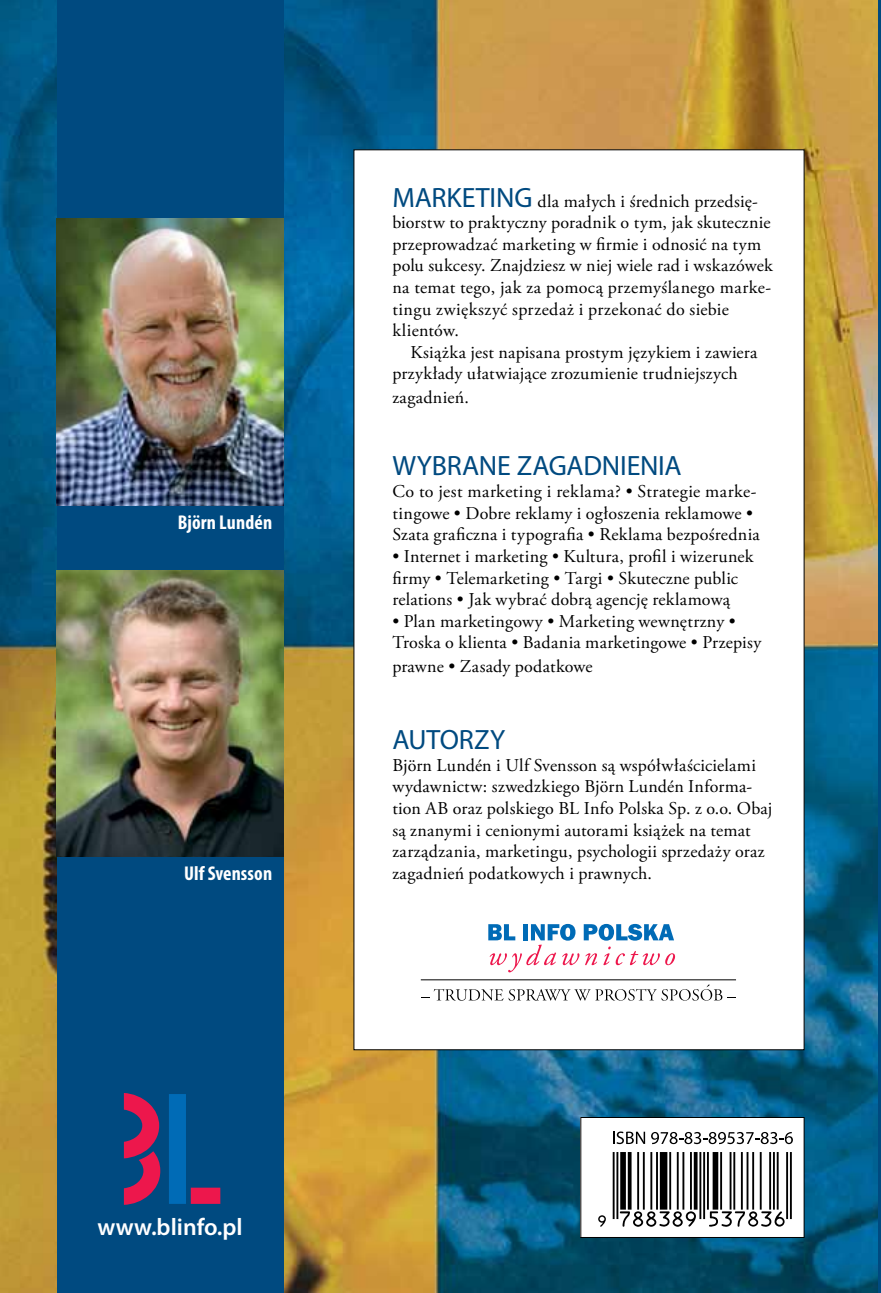
<style>
.page{position:relative;width:881px;height:1293px;background:#fff}
.page>*{position:absolute;margin:0;border:0;box-sizing:border-box;transform-origin:0 0}
.t1{font:28px "Myriad Pro";letter-spacing:-.005em;color:#004a80}
.t2{font:600 24px "Myriad Pro";color:#fff}
.t3{font:700 condensed 20px "Myriad Pro";letter-spacing:.005em;color:#fff}
.t4{font:18px/21.6px "Adobe Garamond Pro";letter-spacing:.015em;color:#000}
.s1{font-family:"Myriad Pro";font-size:28px;color:#004a80}
</style>
<div class="page">
<img style="left:0;top:0;width:879px;height:1293px">
<hr style="left:879px;top:0;width:2px;height:1293px;background:#004a80">
<div style="left:57px;top:0;width:226px;height:1293px;background:#004a80"></div>
<img style="left:57px;top:219px;width:226px;height:286px">
<img style="left:57px;top:570px;width:226px;height:287px">
<div style="left:581px;top:1117px;width:223px;height:120px;background:#fff"></div>
<svg style="left:613px;top:1131px;width:32px;height:13px"></svg>
<svg style="left:651px;top:1132px;width:142px;height:12px"></svg>
<svg style="left:598px;top:1215px;width:8px;height:11px"></svg>
<hr style="left:616px;top:1152px;width:2px;height:67px;background:#000">
<hr style="left:613px;top:1152px;width:2px;height:67px;background:#000">
<svg style="left:619px;top:1152px;width:79px;height:74px"></svg>
<hr style="left:703px;top:1152px;width:2px;height:67px;background:#000">
<hr style="left:699px;top:1152px;width:2px;height:67px;background:#000">
<svg style="left:707px;top:1152px;width:78px;height:74px"></svg>
<hr style="left:790px;top:1152px;width:2px;height:67px;background:#000">
<hr style="left:786px;top:1152px;width:2px;height:67px;background:#000">
<div style="left:580px;top:1117px;width:225px;height:121px;border:1px solid #000"></div>
<svg style="left:124px;top:1093px;width:36px;height:111px"></svg>
<div style="left:169px;top:1094px;width:17px;height:110px;background:#006bb6"></div>
<div style="left:191px;top:1187px;width:30px;height:17px;background:#ed174c"></div>
<div style="left:353px;top:149px;width:452px;height:901px;background:#fff"></div>
<svg style="left:488px;top:924px;width:187px;height:48px"></svg>
<svg style="left:421px;top:989px;width:82px;height:11px"></svg>
<svg style="left:509px;top:984px;width:227px;height:16px"></svg>
<hr style="left:421px;top:979px;width:315px;height:1px;background:#000">
<p class="t3" style="left:178px;top:509px;width:96px">Björn Lundén</p>
<p class="t3" style="left:184px;top:860px;width:90px">Ulf Svensson</p>
<p class="t4" style="left:392px;top:191px;width:382px"><span class="s1">MARKETING</span> dla małych i średnich przedsię&shy;biorstw to praktyczny poradnik o tym, jak skutecznie przeprowadzać marketing w firmie i odnosić na tym polu sukcesy. Znajdziesz w niej wiele rad i wskazówek na temat tego, jak za pomocą przemyślanego marke&shy;tingu zwiększyć sprzedaż i przekonać do siebie klientów.</p>
<p class="t4" style="left:392px;top:342px;width:366px;text-indent:18px">Książka jest napisana prostym językiem i zawiera przykłady ułatwiające zrozumienie trudniejszych</p>
<p class="t4" style="left:392px;top:387px;width:78px">zagadnień.</p>
<h1 class="t1" style="left:392px;top:449px;width:291px">WYBRANE ZAGADNIENIA</h1>
<p class="t4" style="left:392px;top:481px;width:369px">Co to jest marketing i reklama? • Strategie marke&shy;tingowe • Dobre reklamy i ogłoszenia reklamowe •<br>Szata graficzna i typografia • Reklama bezpośrednia</p>
<p class="t4" style="left:392px;top:546px;width:363px">• Internet i marketing • Kultura, profil i wizerunek firmy • Telemarketing • Targi • Skuteczne public relations • Jak wybrać dobrą agencję reklamową</p>
<p class="t4" style="left:392px;top:611px;width:370px">• Plan marketingowy • Marketing wewnętrzny •<br>Troska o klienta • Badania marketingowe • Przepisy</p>
<p class="t4" style="left:392px;top:656px;width:202px">prawne • Zasady podatkowe</p>
<h1 class="t1" style="left:392px;top:722px;width:114px">AUTORZY</h1>
<p class="t4" style="left:392px;top:755px;width:381px">Björn Lundén i Ulf Svensson są współwłaścicielami wydawnictw: szwedzkiego Björn Lundén Informa&shy;tion AB oraz polskiego BL Info Polska Sp. z o.o. Obaj są znanymi i cenionymi autorami książek na temat zarządzania, marketingu, psychologii sprzedaży oraz zagadnień podatkowych i prawnych.</p>
<h2 class="t2" style="left:97px;top:1211px;width:147px">www.blinfo.pl</h2>
</div>
